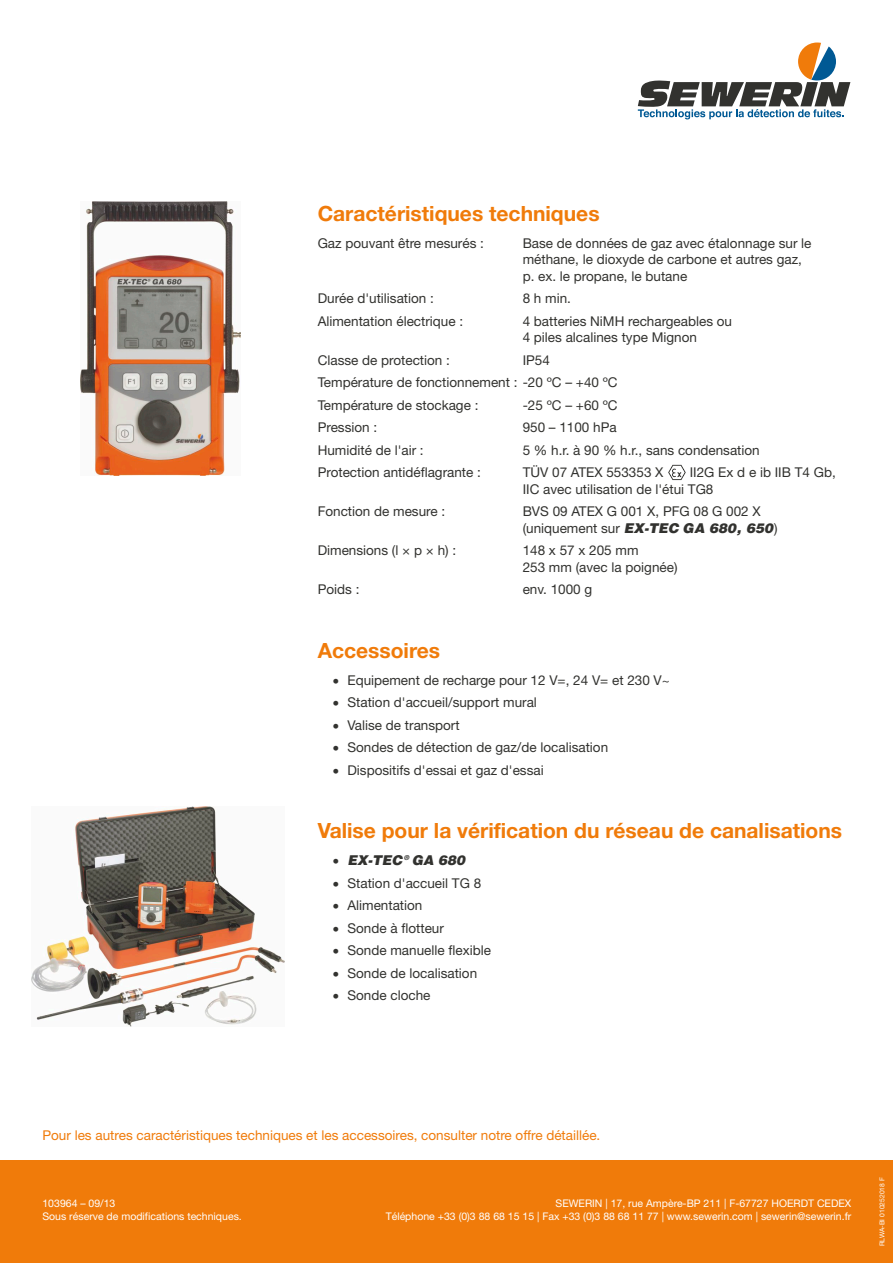
<style>
.page{position:relative;width:893px;height:1263px;background:#fff}
.page>*{position:absolute;margin:0;border:0;box-sizing:border-box;transform-origin:0 0}
.t1{font:700 21px "Helvetica Neue LT";color:#f07b0a}
.t2{font:13.5px/16.5px "Helvetica Neue LT";color:#32322f}
.t3{font:13.5px "Helvetica Neue LT";color:#f07b0a}
.t4{font:13.5px "Airbus Special";color:#32322f}
.t5{font:10.5px/13.5px "Helvetica Neue LT";color:#fff}
.t6{font:6.75px "Helvetica Neue LT";color:#fff}
.t7{font:6.75px "Airbus Special";color:#32322f}
.s1{font-family:"Airbus Special"}
</style>
<div class="page">
<img style="left:31px;top:806px;width:253px;height:220px">
<svg style="left:668px;top:465px;width:18px;height:15px"></svg>
<div style="left:0;top:1161px;width:893px;height:102px;background:#f07b0a"></div>
<svg style="left:638px;top:43px;width:212px;height:76px"></svg>
<img style="left:81px;top:202px;width:160px;height:273px">
<h1 class="t1" style="left:318px;top:206px;width:283px">Caractéristiques techniques</h1>
<p class="t2" style="left:318px;top:236px;width:168px">Gaz pouvant être mesurés :</p>
<p class="t2" style="left:523px;top:236px;width:290px">Base de données de gaz avec étalonnage sur le méthane, le dioxyde de carbone et autres gaz, p. ex. le propane, le butane</p>
<p class="t2" style="left:318px;top:291px;width:118px">Durée d'utilisation :</p>
<p class="t2" style="left:523px;top:291px;width:50px">8 h min.</p>
<p class="t2" style="left:318px;top:314px;width:147px">Alimentation électrique :</p>
<p class="t2" style="left:523px;top:314px;width:211px">4 batteries NiMH rechargeables ou<br>4 piles alcalines type Mignon</p>
<p class="t2" style="left:318px;top:353px;width:134px">Classe de protection :</p>
<p class="t2" style="left:318px;top:350px;width:301px;line-height:22.5px;text-indent:205px">IP54<br>Température de fonctionnement : -20 ºC – +40 ºC<br>Température de stockage :</p>
<p class="t2" style="left:523px;top:398px;width:96px">-25 ºC – +60 ºC</p>
<p class="t2" style="left:318px;top:420px;width:61px">Pression :</p>
<p class="t2" style="left:523px;top:420px;width:96px">950 – 1100 hPa</p>
<p class="t2" style="left:318px;top:443px;width:108px">Humidité de l'air :</p>
<p class="t2" style="left:523px;top:443px;width:239px">5 % h.r. à 90 % h.r., sans condensation</p>
<p class="t2" style="left:318px;top:465px;width:165px">Protection antidéflagrante :</p>
<p class="t2" style="left:523px;top:465px;width:142px">TÜV 07 ATEX 553353 X</p>
<p class="t2" style="left:523px;top:465px;width:315px;text-indent:167px">II2G Ex d e ib IIB T4 Gb,<br>IIC avec utilisation de l'étui TG8</p>
<p class="t2" style="left:318px;top:504px;width:129px">Fonction de mesure :</p>
<p class="t2" style="left:523px;top:504px;width:257px">BVS 09 ATEX G 001 X, PFG 08 G 002 X (uniquement sur <span class="s1">EX-TEC GA 680, 650</span>)</p>
<p class="t2" style="left:318px;top:543px;width:140px">Dimensions (l × p × h) :</p>
<p class="t2" style="left:523px;top:543px;width:156px">148 x 57 x 205 mm<br>253 mm (avec la poignée)</p>
<p class="t2" style="left:318px;top:582px;width:43px">Poids :</p>
<p class="t2" style="left:523px;top:582px;width:71px">env. 1000 g</p>
<h1 class="t1" style="left:318px;top:643px;width:124px">Accessoires</h1>
<p class="t2" style="left:333px;top:673px;width:339px">• Equipement de recharge pour 12 V=, 24 V= et 230 V~</p>
<p class="t2" style="left:333px;top:695px;width:206px">• Station d'accueil/support mural</p>
<p class="t2" style="left:333px;top:718px;width:128px">• Valise de transport</p>
<p class="t2" style="left:333px;top:740px;width:277px">• Sondes de détection de gaz/de localisation</p>
<p class="t2" style="left:333px;top:763px;width:212px">• Dispositifs d'essai et gaz d'essai</p>
<h1 class="t1" style="left:318px;top:823px;width:526px">Valise pour la vérification du réseau de canalisations</h1>
<p class="t7" style="left:404px;top:854px;width:7px">®</p>
<p class="t4" style="left:333px;top:854px;width:134px">• EX-TEC GA 680</p>
<p class="t2" style="left:333px;top:876px;width:150px">• Station d'accueil TG 8</p>
<p class="t2" style="left:333px;top:898px;width:91px">• Alimentation</p>
<p class="t2" style="left:333px;top:921px;width:113px">• Sonde à flotteur</p>
<p class="t2" style="left:333px;top:943px;width:160px">• Sonde manuelle flexible</p>
<p class="t2" style="left:333px;top:966px;width:146px">• Sonde de localisation</p>
<p class="t2" style="left:333px;top:988px;width:99px">• Sonde cloche</p>
<p class="t3" style="left:42px;top:1130px;width:559px">Pour les autres caractéristiques techniques et les accessoires, consulter notre offre détaillée.</p>
<p class="t5" style="left:42px;top:1197px;width:201px">103964 – 09/13<br>Sous réserve de modifications techniques.</p>
<p class="t5" style="left:386px;top:1197px;width:467px;text-align:right">SEWERIN | 17, rue Ampère-BP 211 | F-67727 HOERDT CEDEX<br>Téléphone +33 (0)3 88 68 15 15 | Fax +33 (0)3 88 68 11 77 | www.sewerin.com | sewerin@sewerin.fr</p>
<p class="t6" style="left:879px;top:1246px;width:70px;rotate:-90deg">RLWA-BI 010252018 F</p>
</div>
